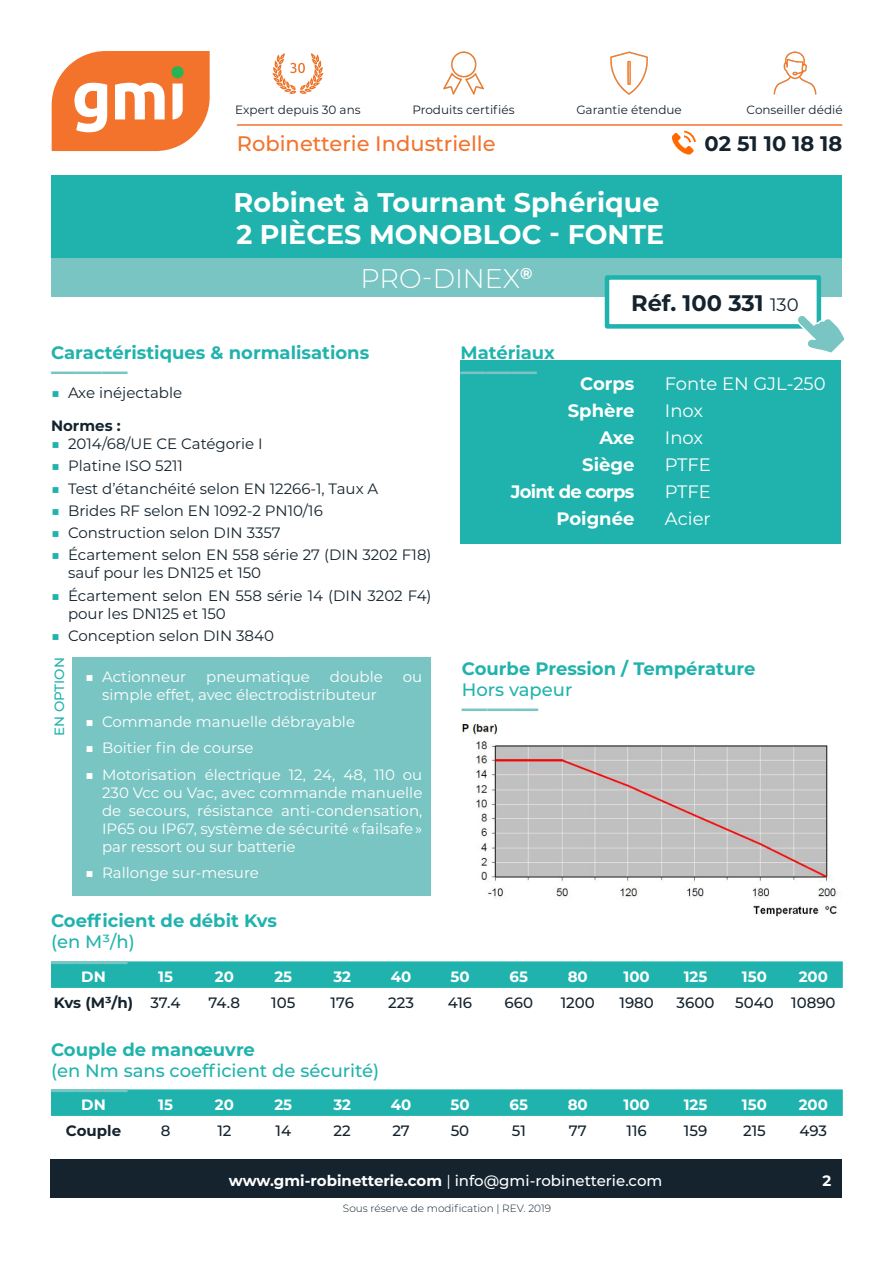
<style>
.page{position:relative;width:893px;height:1263px;background:#fff}
.page>*{position:absolute;margin:0;border:0;box-sizing:border-box;transform-origin:0 0}
.TITRE_Fiche_produit{font:700 27px "Montserrat";color:#fff}
.TITRE_Fiche_produit-2{font:300 27px "Montserrat";color:#fff}
.SOULIGNEMENT_SOUS-TI{font:700 25.5px "Montserrat";color:#79c5c3}
.SOUS-TITRE{font:700 25.5px "Montserrat";color:#79c5c3}
.RÉFÉRENCE{font:700 22.5px "Montserrat";color:#14232d}
.t1{font:500 21px "Montserrat";color:#f3732c}
.t2{font:700 21px "Montserrat";color:#14232d}
.SOUS-TITRE-2{font:700 18px "Montserrat";color:#20b3ad}
.SOUS-TITRE-3{font:500 18px "Montserrat";color:#20b3ad}
.TEXTE_BLANC_COMME_MA{font:18px "Montserrat";color:#fff}
.ÉLÉMENTS_MATÉRIAUX{font:700 18px "Montserrat";color:#fff}
.ÉLÉMENTS_MATÉRIAUX-2{font:700 18px "Montserrat";letter-spacing:-.04em;color:#fff}
.t3{font:15px/18px "Montserrat";color:#fff;text-align:justify}
.t4{font:15px/18px "Montserrat";color:#14232d}
.t5{font:500 15px "Montserrat";color:#14232d}
.t6{font:700 15px "Montserrat";color:#fff}
.t7{font:500 15px "Montserrat";color:#fff}
.TEXTE{font:700 15px "Montserrat";color:#14232d}
.t8{font:500 13.5px "Montserrat";color:#20b3ad}
.t9{font:12px "Montserrat";color:#14232d}
.NOTE_BAS_DE_PAGE{font:300 10.5px "Montserrat";color:#14232d}
.s1{font-weight:500;color:#20b3ad}
.s2{font-weight:500}
.s3{font-weight:400;font-size:18px}
.s4{font-weight:700}
.s5{font-weight:400}
</style>
<div class="page">
<div style="left:52px;top:175px;width:790px;height:83px;background:#20b3ad"></div>
<div style="left:52px;top:258px;width:790px;height:39px;background:#79c5c3"></div>
<div style="left:605px;top:275px;width:216px;height:54px;background:#fff;border:4px solid #20b3ad"></div>
<div style="left:50px;top:1160px;width:792px;height:38px;background:#14232d"></div>
<svg style="left:52px;top:51px;width:158px;height:100px"></svg>
<hr style="left:237px;top:124px;width:605px;height:2px;background:#f3732c">
<img style="left:443px;top:51px;width:41px;height:44px">
<img style="left:610px;top:51px;width:38px;height:44px">
<img style="left:773px;top:51px;width:44px;height:44px">
<svg style="left:672px;top:131px;width:24px;height:24px"></svg>
<svg style="left:795px;top:313px;width:50px;height:40px"></svg>
<img style="left:272px;top:53px;width:52px;height:41px">
<div style="left:460px;top:360px;width:381px;height:183px;background:#20b3ad"></div>
<img style="left:461px;top:721px;width:381px;height:196px">
<svg style="left:51px;top:961px;width:792px;height:27px;background:#23b4ae"></svg>
<svg style="left:51px;top:1089px;width:792px;height:27px;background:#23b4ae"></svg>
<div style="left:72px;top:657px;width:359px;height:238px;background:#79c5c3"></div>
<p class="t9" style="left:235px;top:101px;width:127px">Expert depuis 30 ans</p>
<p class="t9" style="left:412px;top:101px;width:104px">Produits certifiés</p>
<p class="t9" style="left:576px;top:101px;width:107px">Garantie étendue</p>
<p class="t9" style="left:747px;top:101px;width:98px">Conseiller dédié</p>
<h3 class="t1" style="left:237px;top:129px;width:260px">Robinetterie Industrielle</h3>
<p class="TITRE_Fiche_produit" style="left:234px;top:183px;width:427px">Robinet à Tournant Sphérique</p>
<p class="TITRE_Fiche_produit" style="left:236px;top:215px;width:429px">2 PIÈCES MONOBLOC - FONTE</p>
<p class="TITRE_Fiche_produit-2" style="left:360px;top:260px;width:173px">PRO-DINEX<sup>®</sup></p>
<h3 class="t2" style="left:705px;top:129px;width:139px">02 51 10 18 18</h3>
<p class="SOUS-TITRE-2" style="left:51px;top:340px;width:320px">Caractéristiques &amp; normalisations</p>
<p class="SOUS-TITRE" style="left:51px;top:352px;width:78px">――—</p>
<p class="t4" style="left:51px;top:383px;width:133px"><span class="s1">■</span> Axe inéjectable</p>
<p class="TEXTE" style="left:51px;top:415px;width:71px">Normes :</p>
<p class="t4" style="left:51px;top:434px;width:213px"><span class="s1">■</span> 2014/68/UE CE Catégorie I</p>
<p class="t4" style="left:51px;top:456px;width:133px"><span class="s1">■</span> Platine ISO 5211</p>
<p class="t4" style="left:51px;top:479px;width:329px"><span class="s1">■</span> Test d’étanchéité selon EN 12266-1, Taux A</p>
<p class="t4" style="left:51px;top:501px;width:273px"><span class="s1">■</span> Brides RF selon EN 1092-2 PN10/16</p>
<p class="t4" style="left:51px;top:523px;width:231px"><span class="s1">■</span> Construction selon DIN 3357</p>
<p class="t4" style="left:68px;top:545px;width:365px;text-indent:-17px"><span class="s1">■</span> Écartement selon EN 558 série 27 (DIN 3202 F18) sauf pour les DN125 et 150</p>
<p class="t4" style="left:68px;top:586px;width:365px;text-indent:-17px"><span class="s1">■</span> Écartement selon EN 558 série 14 (DIN 3202 F4) pour les DN125 et 150</p>
<p class="t4" style="left:51px;top:626px;width:225px"><span class="s1">■</span> Conception selon DIN 3840</p>
<p class="t8" style="left:50px;top:736px;width:80px;rotate:-90deg">EN OPTION</p>
<p class="t3" style="left:85px;top:667px;width:103px"><span class="s2">■</span> Actionneur</p>
<p class="t3" style="left:206px;top:667px;width:105px">pneumatique</p>
<p class="t3" style="left:330px;top:667px;width:54px">double</p>
<p class="t3" style="left:403px;top:667px;width:21px">ou</p>
<p class="t3" style="left:102px;top:685px;width:276px">simple effet, avec électrodistributeur</p>
<p class="t3" style="left:85px;top:712px;width:271px"><span class="s2">■</span> Commande manuelle débrayable</p>
<p class="t3" style="left:85px;top:738px;width:170px"><span class="s2">■</span> Boitier fin de course</p>
<p class="t3" style="left:102px;top:765px;width:322px;text-indent:-17px"><span class="s2">■</span> Motorisation électrique 12, 24, 48, 110 ou 230 Vcc ou Vac, avec commande manuelle de secours, résistance anti-condensation, IP65 ou IP67, système de sécurité « failsafe » par ressort ou sur batterie</p>
<p class="t3" style="left:85px;top:863px;width:175px"><span class="s2">■</span> Rallonge sur-mesure</p>
<p class="SOUS-TITRE-2" style="left:51px;top:908px;width:227px">Coefficient de débit Kvs</p>
<p class="SOUS-TITRE-3" style="left:51px;top:929px;width:85px">(en M³/h)</p>
<p class="SOULIGNEMENT_SOUS-TI" style="left:51px;top:942px;width:78px">――—</p>
<p class="SOUS-TITRE-2" style="left:460px;top:340px;width:96px">Matériaux</p>
<p class="SOULIGNEMENT_SOUS-TI" style="left:460px;top:352px;width:78px">――—</p>
<p class="RÉFÉRENCE" style="left:631px;top:287px;width:169px">Réf. 100 331 <span class="s3">130</span></p>
<p class="ÉLÉMENTS_MATÉRIAUX" style="left:580px;top:371px;width:56px">Corps</p>
<p class="ÉLÉMENTS_MATÉRIAUX" style="left:568px;top:398px;width:68px">Sphère</p>
<p class="ÉLÉMENTS_MATÉRIAUX" style="left:600px;top:425px;width:36px">Axe</p>
<p class="ÉLÉMENTS_MATÉRIAUX" style="left:582px;top:452px;width:54px">Siège</p>
<p class="ÉLÉMENTS_MATÉRIAUX-2" style="left:511px;top:479px;width:125px">Joint de corps</p>
<p class="ÉLÉMENTS_MATÉRIAUX" style="left:556px;top:506px;width:80px">Poignée</p>
<p class="TEXTE_BLANC_COMME_MA" style="left:665px;top:371px;width:162px">Fonte EN GJL-250</p>
<p class="TEXTE_BLANC_COMME_MA" style="left:665px;top:398px;width:40px">Inox</p>
<p class="TEXTE_BLANC_COMME_MA" style="left:665px;top:425px;width:40px">Inox</p>
<p class="TEXTE_BLANC_COMME_MA" style="left:665px;top:452px;width:48px">PTFE</p>
<p class="TEXTE_BLANC_COMME_MA" style="left:665px;top:479px;width:48px">PTFE</p>
<p class="TEXTE_BLANC_COMME_MA" style="left:665px;top:506px;width:47px">Acier</p>
<p class="SOUS-TITRE-2" style="left:462px;top:655px;width:295px">Courbe Pression / Température</p>
<p class="SOUS-TITRE-3" style="left:462px;top:677px;width:112px">Hors vapeur</p>
<p class="SOULIGNEMENT_SOUS-TI" style="left:462px;top:689px;width:78px">――—</p>
<p class="t6" style="left:81px;top:966px;width:26px">DN</p>
<p class="t6" style="left:158px;top:966px;width:16px">15</p>
<p class="t6" style="left:215px;top:966px;width:21px">20</p>
<p class="t6" style="left:274px;top:966px;width:19px">25</p>
<p class="t6" style="left:333px;top:966px;width:19px">32</p>
<p class="t6" style="left:391px;top:966px;width:22px">40</p>
<p class="t6" style="left:450px;top:966px;width:21px">50</p>
<p class="t6" style="left:510px;top:966px;width:20px">65</p>
<p class="t6" style="left:568px;top:966px;width:22px">80</p>
<p class="t6" style="left:624px;top:966px;width:28px">100</p>
<p class="t6" style="left:684px;top:966px;width:25px">125</p>
<p class="t6" style="left:742px;top:966px;width:26px">150</p>
<p class="t6" style="left:799px;top:966px;width:31px">200</p>
<p class="TEXTE" style="left:54px;top:992px;width:81px">Kvs (M³/h)</p>
<p class="t5" style="left:151px;top:993px;width:31px">37.4</p>
<p class="t5" style="left:209px;top:993px;width:33px">74.8</p>
<p class="t5" style="left:271px;top:993px;width:26px">105</p>
<p class="t5" style="left:330px;top:993px;width:25px">176</p>
<p class="t5" style="left:388px;top:993px;width:27px">223</p>
<p class="t5" style="left:448px;top:993px;width:26px">416</p>
<p class="t5" style="left:505px;top:993px;width:30px">660</p>
<p class="t5" style="left:561px;top:993px;width:36px">1200</p>
<p class="t5" style="left:619px;top:993px;width:36px">1980</p>
<p class="t5" style="left:677px;top:993px;width:39px">3600</p>
<p class="t5" style="left:735px;top:993px;width:40px">5040</p>
<p class="t5" style="left:791px;top:993px;width:46px">10890</p>
<p class="SOUS-TITRE-2" style="left:51px;top:1036px;width:205px">Couple de manœuvre</p>
<p class="SOUS-TITRE-3" style="left:51px;top:1057px;width:330px">(en Nm sans coefficient de sécurité)</p>
<p class="SOULIGNEMENT_SOUS-TI" style="left:51px;top:1070px;width:78px">――—</p>
<p class="t6" style="left:81px;top:1094px;width:26px">DN</p>
<p class="t6" style="left:158px;top:1094px;width:16px">15</p>
<p class="t6" style="left:215px;top:1094px;width:21px">20</p>
<p class="t6" style="left:274px;top:1094px;width:19px">25</p>
<p class="t6" style="left:333px;top:1094px;width:19px">32</p>
<p class="t6" style="left:391px;top:1094px;width:22px">40</p>
<p class="t6" style="left:450px;top:1094px;width:21px">50</p>
<p class="t6" style="left:510px;top:1094px;width:20px">65</p>
<p class="t6" style="left:568px;top:1094px;width:22px">80</p>
<p class="t6" style="left:624px;top:1094px;width:28px">100</p>
<p class="t6" style="left:684px;top:1094px;width:25px">125</p>
<p class="t6" style="left:742px;top:1094px;width:26px">150</p>
<p class="t6" style="left:799px;top:1094px;width:31px">200</p>
<p class="TEXTE" style="left:66px;top:1120px;width:57px">Couple</p>
<p class="t5" style="left:161px;top:1121px;width:11px">8</p>
<p class="t5" style="left:217px;top:1121px;width:16px">12</p>
<p class="t5" style="left:275px;top:1121px;width:17px">14</p>
<p class="t5" style="left:334px;top:1121px;width:19px">22</p>
<p class="t5" style="left:392px;top:1121px;width:19px">27</p>
<p class="t5" style="left:451px;top:1121px;width:20px">50</p>
<p class="t5" style="left:512px;top:1121px;width:16px">51</p>
<p class="t5" style="left:569px;top:1121px;width:19px">77</p>
<p class="t5" style="left:626px;top:1121px;width:22px">116</p>
<p class="t5" style="left:684px;top:1121px;width:25px">159</p>
<p class="t5" style="left:743px;top:1121px;width:24px">215</p>
<p class="t5" style="left:799px;top:1121px;width:29px">493</p>
<p class="t7" style="left:229px;top:1170px;width:435px"><span class="s4">www.gmi-robinetterie.com</span> <span class="s5">|</span> info@gmi-robinetterie.com</p>
<p class="t6" style="left:822px;top:1170px;width:10px">2</p>
<p class="NOTE_BAS_DE_PAGE" style="left:343px;top:1201px;width:210px">Sous réserve de modification | REV. 2019</p>
</div>
